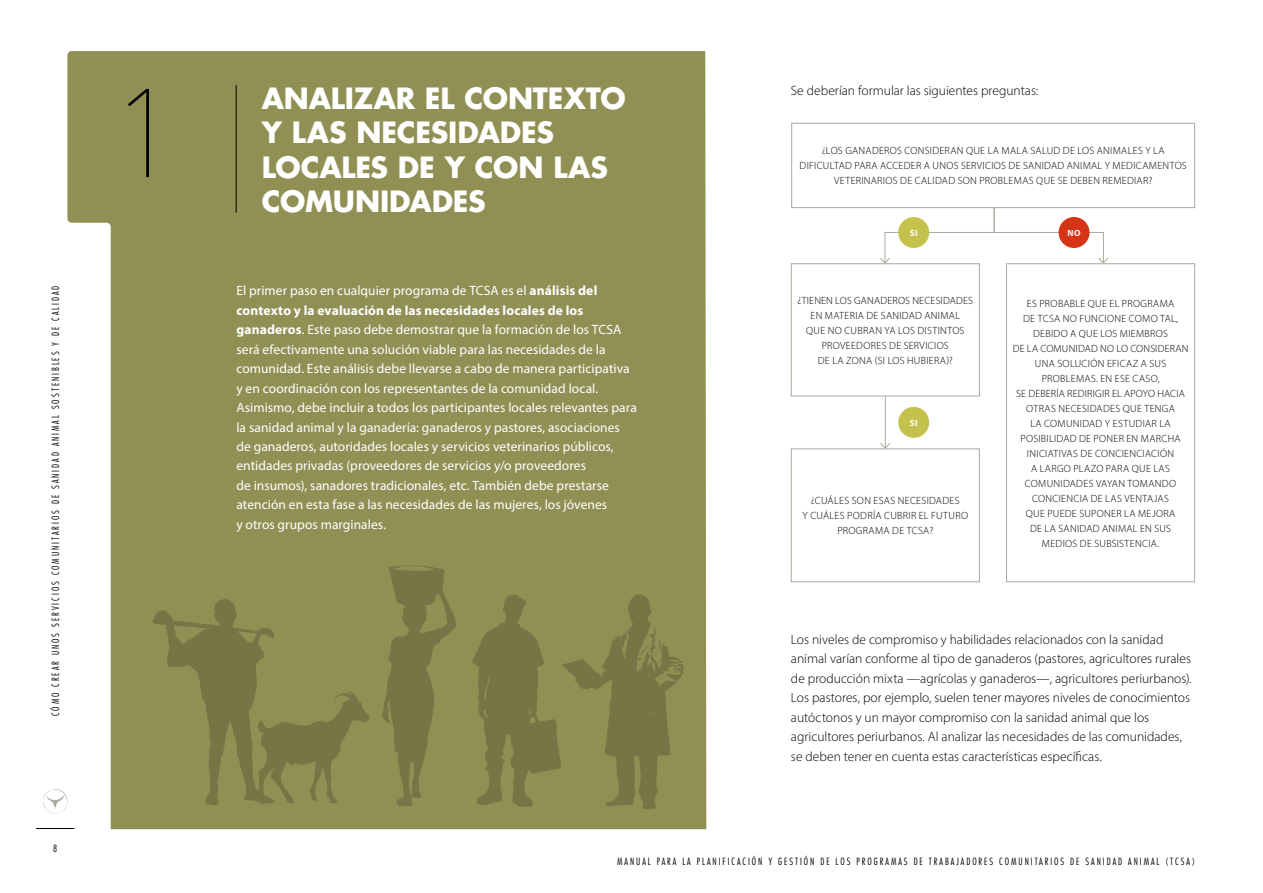
<style>
.page{position:relative;width:1263px;height:893px;background:#fff}
.page>*{position:absolute;margin:0;border:0;box-sizing:border-box;transform-origin:0 0}
.t1{font:200 124.5px "Avenir Next";color:#000}
.t2{font:700 28.5px/34.5px "Futura Std";letter-spacing:-.005em;color:#fff}
.t3{font:13.5px/19.5px "Myriad Pro";letter-spacing:.005em;color:#fff}
.t4{font:300 13.5px/19.5px "Myriad Pro";color:#000}
.t5{font:300 10.5px/15px "Myriad Pro";letter-spacing:.025em;color:#000;text-align:center}
.t6{font:300 condensed 9.75px "Futura Std";letter-spacing:.2em;color:#000}
.t7{font:700 9px "Myriad Pro";color:#fff}
.s1{font-weight:700}
</style>
<div class="page">
<hr style="left:36px;top:828px;width:38px;height:1px;background:#000">
<svg style="left:43px;top:789px;width:24px;height:25px"></svg>
<svg style="left:67px;top:51px;width:639px;height:778px;background:#979760"></svg>
<hr style="left:236px;top:85px;width:1px;height:128px;background:#000">
<div style="left:791px;top:123px;width:404px;height:85px;border:1px solid #aca89c"></div>
<div style="left:1006px;top:263px;width:189px;height:319px;border:1px solid #aca89c"></div>
<div style="left:791px;top:263px;width:189px;height:133px;border:1px solid #aca89c"></div>
<div style="left:791px;top:449px;width:189px;height:133px;border:1px solid #aca89c"></div>
<hr style="left:885px;top:396px;width:1px;height:52px;background:#aca89c">
<svg style="left:880px;top:442px;width:11px;height:7px"></svg>
<svg style="left:879px;top:207px;width:230px;height:57px"></svg>
<div style="left:898px;top:217px;width:31px;height:31px;background:#c4c24d;border-radius:50%"></div>
<div style="left:1058px;top:217px;width:31px;height:31px;background:#d63416;border-radius:50%"></div>
<div style="left:898px;top:407px;width:31px;height:31px;background:#c4c24d;border-radius:50%"></div>
<svg style="left:382px;top:565px;width:75px;height:241px;background:#83834d"></svg>
<svg style="left:153px;top:599px;width:217px;height:206px;background:#87874f"></svg>
<svg style="left:471px;top:594px;width:213px;height:215px;background:#84844d"></svg>
<p class="t6" style="left:50px;top:716px;width:432px;rotate:-90deg">CÓMO CREAR UNOS SERVICIOS COMUNITARIOS DE SANIDAD ANIMAL SOSTENIBLES Y DE CALIDAD</p>
<p class="t6" style="left:53px;top:843px;width:6px">8</p>
<h1 class="t1" style="left:110px;top:29px;width:71px">1</h1>
<h2 class="t2" style="left:262px;top:80px;width:366px">ANALIZAR EL CONTEXTO<br>Y LAS NECESIDADES<br>LOCALES DE Y CON LAS<br>COMUNIDADES</h2>
<p class="t3" style="left:236px;top:281px;width:402px">El primer paso en cualquier programa de TCSA es el <span class="s1">análisis del contexto y la evaluación de las necesidades locales de los ganaderos</span>. Este paso debe demostrar que la formación de los TCSA será efectivamente una solución viable para las necesidades de la comunidad. Este análisis debe llevarse a cabo de manera participativa y en coordinación con los representantes de la comunidad local.<br>Asimismo, debe incluir a todos los participantes locales relevantes para la sanidad animal y la ganadería: ganaderos y pastores, asociaciones de ganaderos, autoridades locales y servicios veterinarios públicos, entidades privadas (proveedores de servicios y/o proveedores<br>de insumos), sanadores tradicionales, etc. También debe prestarse atención en esta fase a las necesidades de las mujeres, los jóvenes<br>y otros grupos marginales.</p>
<p class="t4" style="left:791px;top:81px;width:249px">Se deberían formular las siguientes preguntas:</p>
<p class="t5" style="left:799px;top:143px;width:389px">¿LOS GANADEROS CONSIDERAN QUE LA MALA SALUD DE LOS ANIMALES Y LA<br>DIFICULTAD PARA ACCEDER A UNOS SERVICIOS DE SANIDAD ANIMAL Y MEDICAMENTOS<br>VETERINARIOS DE CALIDAD SON PROBLEMAS QUE SE DEBEN REMEDIAR?</p>
<p class="t7" style="left:910px;top:227px;width:9px">SI</p>
<p class="t7" style="left:1067px;top:227px;width:15px">NO</p>
<p class="t5" style="left:797px;top:293px;width:177px">¿TIENEN LOS GANADEROS NECESIDADES<br>EN MATERIA DE SANIDAD ANIMAL<br>QUE NO CUBRAN YA LOS DISTINTOS<br>PROVEEDORES DE SERVICIOS<br>DE LA ZONA (SI LOS HUBIERA)?</p>
<p class="t7" style="left:910px;top:417px;width:9px">SI</p>
<p class="t5" style="left:802px;top:493px;width:167px">¿CUÁLES SON ESAS NECESIDADES<br>Y CUÁLES PODRÍA CUBRIR EL FUTURO<br>PROGRAMA DE TCSA?</p>
<p class="t5" style="left:1013px;top:296px;width:177px">ES PROBABLE QUE EL PROGRAMA<br>DE TCSA NO FUNCIONE COMO TAL,<br>DEBIDO A QUE LOS MIEMBROS<br>DE LA COMUNIDAD NO LO CONSIDERAN<br>UNA SOLUCIÓN EFICAZ A SUS<br>PROBLEMAS. EN ESE CASO,<br>SE DEBERÍA REDIRIGIR EL APOYO HACIA<br>OTRAS NECESIDADES QUE TENGA<br>LA COMUNIDAD Y ESTUDIAR LA<br>POSIBILIDAD DE PONER EN MARCHA<br>INICIATIVAS DE CONCIENCIACIÓN<br>A LARGO PLAZO PARA QUE LAS<br>COMUNIDADES VAYAN TOMANDO<br>CONCIENCIA DE LAS VENTAJAS<br>QUE PUEDE SUPONER LA MEJORA<br>DE LA SANIDAD ANIMAL EN SUS<br>MEDIOS DE SUBSISTENCIA.</p>
<p class="t4" style="left:791px;top:629px;width:402px">Los niveles de compromiso y habilidades relacionados con la sanidad animal varían conforme al tipo de ganaderos (pastores, agricultores rurales de producción mixta —agrícolas y ganaderos—, agricultores periurbanos).<br>Los pastores, por ejemplo, suelen tener mayores niveles de conocimientos autóctonos y un mayor compromiso con la sanidad animal que los agricultores periurbanos. Al analizar las necesidades de las comunidades, se deben tener en cuenta estas características específicas.</p>
<p class="t6" style="left:617px;top:856px;width:579px">MANUAL PARA LA PLANIFICACIÓN Y GESTIÓN DE LOS PROGRAMAS DE TRABAJADORES COMUNITARIOS DE SANIDAD ANIMAL (TCSA)</p>
</div>
